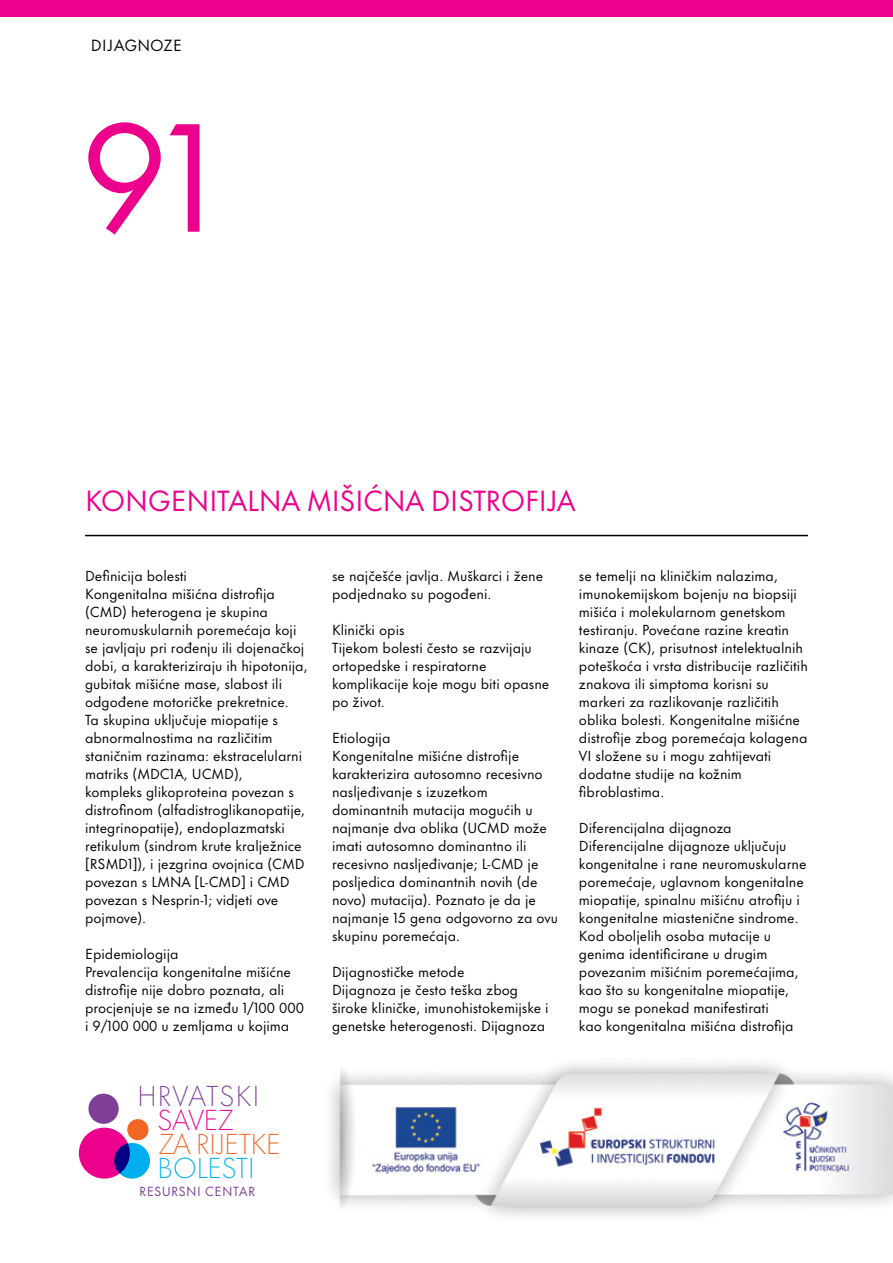
<style>
.page{position:relative;width:893px;height:1263px;background:#fff}
.page>*{position:absolute;margin:0;border:0;box-sizing:border-box;transform-origin:0 0}
.t1{font:142.5px "Futura Now Text";color:#ec008c}
.t2{font:27px "Futura Now Text";letter-spacing:-.01em;color:#ec008c}
.t3{font:300 26.7px "Futura Now Headline";letter-spacing:.01em;color:#f26522}
.t4{font:300 26.7px "Futura Now Headline";letter-spacing:.065em;color:#7f3f98}
.t5{font:300 26.7px "Futura Now Headline";letter-spacing:.01em;color:#00aeef}
.t6{font:300 26.7px "Futura Now Headline";letter-spacing:.01em;color:#ec008c}
.t7{font:15px "Futura Now Text";letter-spacing:.01em;color:#000}
.t8{font:13.5px/18px "Futura Now Text";color:#000}
.t9{font:12.3px "Futura Now Headline";letter-spacing:.07em;color:#7f3f98}
</style>
<div class="page">
<img style="left:330px;top:1063px;width:563px;height:154px">
<div style="left:88px;top:1094px;width:31px;height:30px;background:#7f3f98;border-radius:50%"></div>
<div style="left:127px;top:1119px;width:21px;height:21px;background:#f26522;border-radius:50%"></div>
<div style="left:79px;top:1127px;width:51px;height:51px;background:#ec008c;border-radius:50%"></div>
<svg style="left:114px;top:1143px;width:36px;height:35px"></svg>
<div style="left:0;top:0;width:893px;height:17px;background:#ec008c"></div>
<hr style="left:85px;top:535px;width:723px;height:1px;background:#000">
<p class="t7" style="left:91px;top:33px;width:93px">DIJAGNOZE</p>
<h1 class="t1" style="left:81px;top:64px;width:137px">91</h1>
<h2 class="t2" style="left:85px;top:479px;width:492px">KONGENITALNA MIŠIĆNA DISTROFIJA</h2>
<p class="t8" style="left:85px;top:566px;width:224px">Definicija bolesti<br>Kongenitalna mišićna distrofija (CMD) heterogena je skupina neuromuskularnih poremećaja koji se javljaju pri rođenju ili dojenačkoj dobi, a karakteriziraju ih hipotonija, gubitak mišićne mase, slabost ili odgođene motoričke prekretnice.<br>Ta skupina uključuje miopatije s abnormalnostima na različitim staničnim razinama: ekstracelularni matriks (MDC1A, UCMD),<br>kompleks glikoproteina povezan s distrofinom (alfadistroglikanopatije, integrinopatije), endoplazmatski retikulum (sindrom krute kralježnice [RSMD1]), i jezgrina ovojnica (CMD povezan s LMNA [L-CMD] i CMD povezan s Nesprin-1; vidjeti ove pojmove).</p>
<p class="t8" style="left:85px;top:944px;width:221px">Epidemiologija<br>Prevalencija kongenitalne mišićne distrofije nije dobro poznata, ali procjenjuje se na između 1/100 000 i 9/100 000 u zemljama u kojima</p>
<h3 class="t4" style="left:138px;top:1075px;width:122px">HRVATSKI</h3>
<h3 class="t6" style="left:158px;top:1099px;width:77px">SAVEZ</h3>
<h3 class="t3" style="left:159px;top:1123px;width:123px">ZA RIJETKE</h3>
<h3 class="t5" style="left:158px;top:1147px;width:98px">BOLESTI</h3>
<p class="t9" style="left:140px;top:1181px;width:117px">RESURSNI CENTAR</p>
<p class="t8" style="left:332px;top:566px;width:213px">se najčešće javlja. Muškarci i žene podjednako su pogođeni.</p>
<p class="t8" style="left:332px;top:620px;width:219px">Klinički opis<br>Tijekom bolesti često se razvijaju ortopedske i respiratorne komplikacije koje mogu biti opasne po život.</p>
<p class="t8" style="left:332px;top:728px;width:228px">Etiologija<br>Kongenitalne mišićne distrofije karakterizira autosomno recesivno nasljeđivanje s izuzetkom dominantnih mutacija mogućih u najmanje dva oblika (UCMD može imati autosomno dominantno ili recesivno nasljeđivanje; L-CMD je posljedica dominantnih novih (de novo) mutacija). Poznato je da je najmanje 15 gena odgovorno za ovu skupinu poremećaja.</p>
<p class="t8" style="left:332px;top:962px;width:218px">Dijagnostičke metode<br>Dijagnoza je često teška zbog široke kliničke, imunohistokemijske i genetske heterogenosti. Dijagnoza</p>
<p class="t8" style="left:579px;top:566px;width:230px">se temelji na kliničkim nalazima, imunokemijskom bojenju na biopsiji mišića i molekularnom genetskom testiranju. Povećane razine kreatin kinaze (CK), prisutnost intelektualnih poteškoća i vrsta distribucije različitih znakova ili simptoma korisni su markeri za razlikovanje različitih oblika bolesti. Kongenitalne mišićne distrofije zbog poremećaja kolagena VI složene su i mogu zahtijevati dodatne studije na kožnim fibroblastima.</p>
<p class="t8" style="left:579px;top:818px;width:229px">Diferencijalna dijagnoza Diferencijalne dijagnoze uključuju kongenitalne i rane neuromuskularne poremećaje, uglavnom kongenitalne miopatije, spinalnu mišićnu atrofiju i kongenitalne miastenične sindrome.<br>Kod oboljelih osoba mutacije u genima identificirane u drugim povezanim mišićnim poremećajima, kao što su kongenitalne miopatije, mogu se ponekad manifestirati<br>kao kongenitalna mišićna distrofija</p>
</div>
